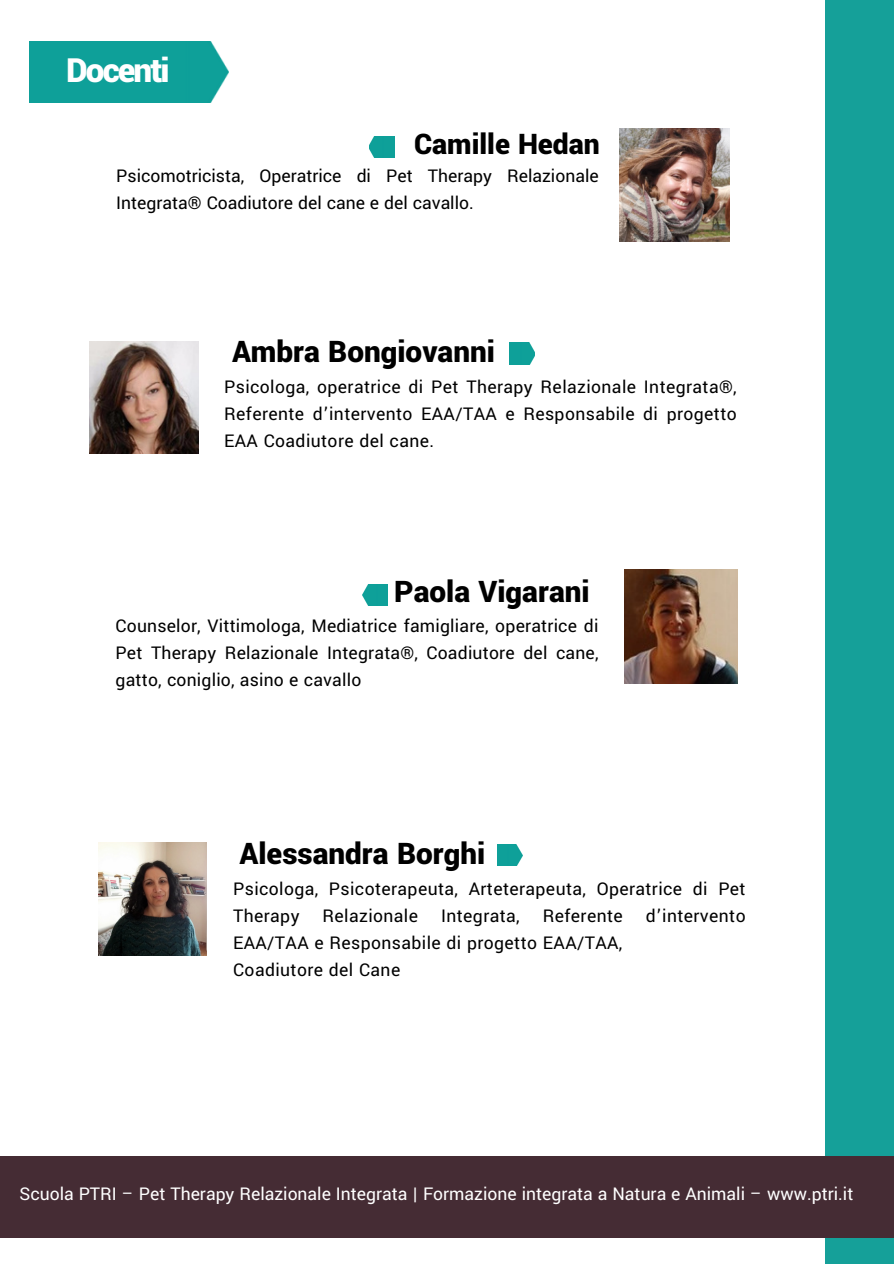
<style>
.page{position:relative;width:894px;height:1264px;background:#fff}
.page>*{position:absolute;margin:0;border:0;box-sizing:border-box;transform-origin:0 0}
.t1{font:900 36.9px "Yantramanav";letter-spacing:-.05em;color:#fff}
.t2{font:900 33px "Yantramanav";color:#000}
.t3{font:900 31.5px "Yantramanav";color:#000}
.t4{font:19.5px/27px "Yantramanav";letter-spacing:.01em;color:#000;text-align:justify}
.t5{font:19.5px "Yantramanav";color:#fff}
</style>
<div class="page">
<div style="left:825px;top:0;width:68px;height:1263px;background:#15a099"></div>
<div style="left:0;top:1156px;width:893px;height:81px;background:#452c34"></div>
<div style="left:29px;top:41px;width:199px;height:62px;background:#0ea099"></div>
<img style="left:369px;top:136px;width:25px;height:22px">
<img style="left:624px;top:570px;width:113px;height:113px">
<img style="left:89px;top:341px;width:109px;height:112px">
<img style="left:619px;top:128px;width:110px;height:114px">
<img style="left:362px;top:584px;width:25px;height:21px">
<img style="left:509px;top:343px;width:25px;height:21px">
<img style="left:98px;top:842px;width:109px;height:113px">
<img style="left:497px;top:844px;width:25px;height:21px">
<h1 class="t1" style="left:66px;top:47px;width:105px">Docenti</h1>
<h2 class="t3" style="left:414px;top:125px;width:187px">Camille Hedan</h2>
<p class="t4" style="left:116px;top:163px;width:484px">Psicomotricista, Operatrice di Pet Therapy Relazionale<br>Integrata® Coadiutore del cane e del cavallo.</p>
<p class="t2" style="left:232px;top:331px;width:264px">Ambra Bongiovanni</p>
<p class="t4" style="left:224px;top:374px;width:514px">Psicologa, operatrice di Pet Therapy Relazionale Integrata®, Referente d’intervento EAA/TAA e Responsabile di progetto EAA Coadiutore del cane.</p>
<p class="t2" style="left:394px;top:571px;width:197px">Paola Vigarani</p>
<p class="t4" style="left:115px;top:613px;width:484px">Counselor, Vittimologa, Mediatrice famigliare, operatrice di Pet Therapy Relazionale Integrata®, Coadiutore del cane, gatto, coniglio, asino e cavallo</p>
<h2 class="t2" style="left:239px;top:832px;width:247px">Alessandra Borghi</h2>
<h2 class="t4" style="left:233px;top:875px;width:514px">Psicologa, Psicoterapeuta, Arteterapeuta, Operatrice di Pet Therapy Relazionale Integrata, Referente d’intervento EAA/TAA e Responsabile di progetto EAA/TAA,</h2>
<p class="t4" style="left:233px;top:956px;width:169px">Coadiutore del Cane</p>
<p class="t5" style="left:19px;top:1181px;width:835px">Scuola PTRI – Pet Therapy Relazionale Integrata | Formazione integrata a Natura e Animali – www.ptri.it</p>
</div>
